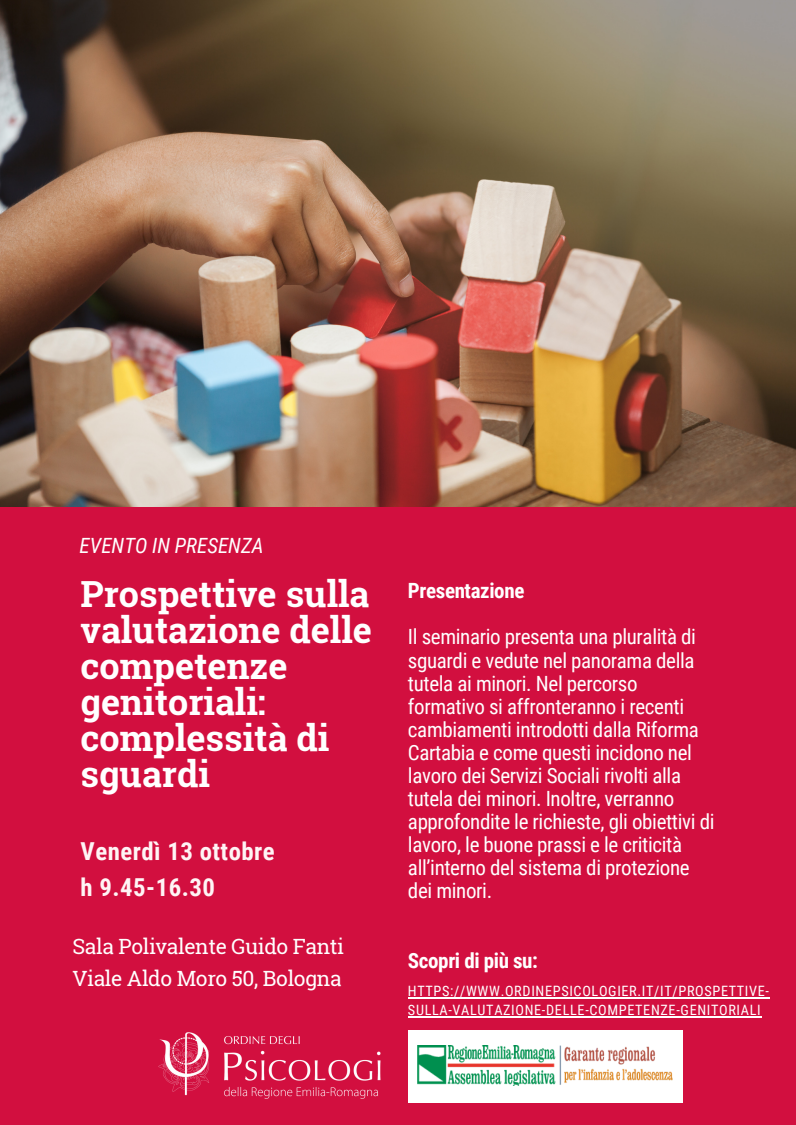
<style>
.page{position:relative;width:796px;height:1125px;background:#fff}
.page>*{position:absolute;margin:0;border:0;box-sizing:border-box;transform-origin:0 0}
.t1{font:700 36px/36px "Roboto Slab";color:#fff}
.t2{font:700 24.75px "Roboto Condensed";letter-spacing:.02em;color:#fff4f5}
.t3{font:21px/23.1px "Roboto Condensed";letter-spacing:-.02em;color:#fff}
.t4{font:21px "Roboto Slab";letter-spacing:-.015em;color:#fff}
.t5{font:700 21px "Roboto Condensed";letter-spacing:-.015em;color:#fff}
.t6{font:italic 21px "Roboto Condensed";color:#fff}
.t7{font:14.25px/19.1px "Roboto Condensed";letter-spacing:.045em;color:#fff}
</style>
<div class="page">
<div style="left:0;top:0;width:795px;height:1125px;background:#d20f3f"></div>
<img style="left:0;top:0;width:795px;height:506px">
<img style="left:158px;top:1032px;width:223px;height:67px">
<div style="left:408px;top:1030px;width:274px;height:72px;background:#fff"></div>
<img style="left:418px;top:1046px;width:254px;height:40px">
<hr style="left:408px;top:997px;width:361px;height:1px;background:#fff">
<hr style="left:408px;top:1016px;width:353px;height:2px;background:#fff">
<p class="t6" style="left:80px;top:534px;width:185px">EVENTO IN PRESENZA</p>
<p class="t1" style="left:80px;top:575px;width:293px">Prospettive sulla valutazione delle competenze genitoriali: complessità di sguardi</p>
<p class="t2" style="left:80px;top:837px;width:196px">Venerdì 13 ottobre</p>
<p class="t2" style="left:80px;top:873px;width:136px">h 9.45-16.30</p>
<p class="t4" style="left:72px;top:932px;width:273px">Sala Polivalente Guido Fanti</p>
<p class="t4" style="left:72px;top:964px;width:270px">Viale Aldo Moro 50, Bologna</p>
<p class="t5" style="left:408px;top:579px;width:118px">Presentazione</p>
<p class="t3" style="left:408px;top:626px;width:308px">Il seminario presenta una pluralità di sguardi e vedute nel panorama della tutela ai minori. Nel percorso formativo si affronteranno i recenti cambiamenti introdotti dalla Riforma Cartabia e come questi incidono nel lavoro dei Servizi Sociali rivolti alla tutela dei minori. Inoltre, verranno approfondite le richieste, gli obiettivi di lavoro, le buone prassi e le criticità all’interno del sistema di protezione dei minori.</p>
<p class="t5" style="left:408px;top:948px;width:131px">Scopri di più su:</p>
<p class="t7" style="left:408px;top:982px;width:362px">HTTPS://WWW.ORDINEPSICOLOGIER.IT/IT/PROSPETTIVE-<br>SULLA-VALUTAZIONE-DELLE-COMPETENZE-GENITORIALI</p>
</div>
